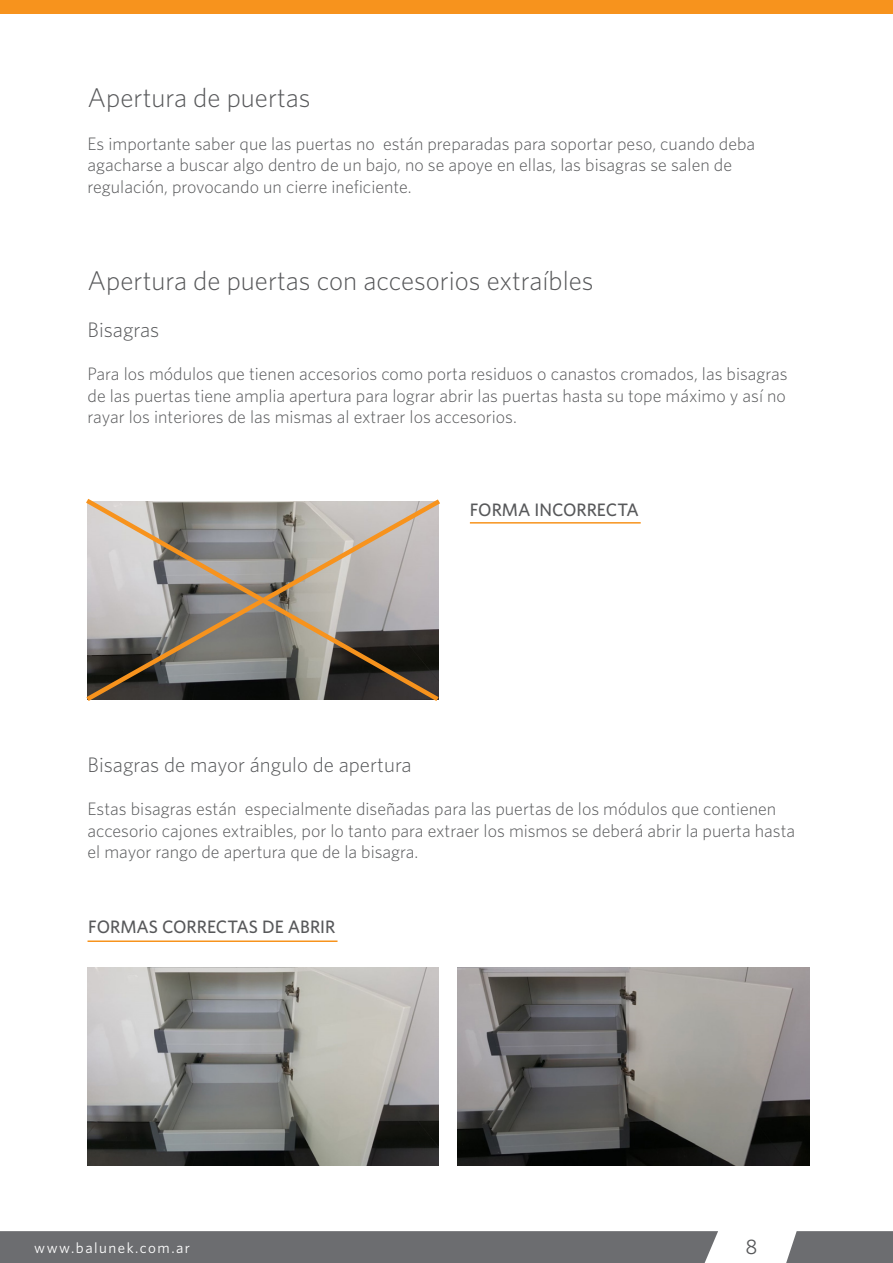
<style>
.page{position:relative;width:893px;height:1263px;background:#fff}
.page>*{position:absolute;margin:0;border:0;box-sizing:border-box;transform-origin:0 0}
.Paragraph_Style_1{font:300 27px "Whitney";color:#57585a}
.Paragraph_Style_1-2{font:300 21px "Whitney";color:#57585a}
.t1{font:21px "Whitney";color:#57585a}
.Paragraph_Style_1-3{font:300 18px/21.6px "Whitney";color:#57585a}
.t2{font:500 18px "Whitney";color:#57585a}
.t3{font:15px "Whitney";letter-spacing:.1em;color:#fff}
</style>
<div class="page">
<svg style="left:786px;top:1231px;width:107px;height:32px;background:#747577"></svg>
<div style="left:0;top:1231px;width:718px;height:32px;background:#6c6d70"></div>
<div style="left:0;top:0;width:892px;height:14px;background:#f7931d"></div>
<img style="left:88px;top:967px;width:351px;height:198px">
<img style="left:458px;top:967px;width:351px;height:198px">
<svg style="left:86px;top:498px;width:354px;height:203px;background:#938d85"></svg>
<hr style="left:470px;top:522px;width:171px;height:2px;background:#f7931d">
<hr style="left:88px;top:940px;width:249px;height:2px;background:#f7931d">
<p class="Paragraph_Style_1" style="left:88px;top:82px;width:225px">Apertura de puertas</p>
<p class="Paragraph_Style_1-3" style="left:88px;top:132px;width:669px">Es importante saber que las puertas no están preparadas para soportar peso, cuando deba agacharse a buscar algo dentro de un bajo, no se apoye en ellas, las bisagras se salen de regulación, provocando un cierre ineficiente.</p>
<p class="Paragraph_Style_1" style="left:88px;top:265px;width:507px">Apertura de puertas con accesorios extraíbles</p>
<p class="Paragraph_Style_1-2" style="left:88px;top:318px;width:73px">Bisagras</p>
<p class="Paragraph_Style_1-3" style="left:88px;top:363px;width:702px;text-align:justify">Para los módulos que tienen accesorios como porta residuos o canastos cromados, las bisagras de las puertas tiene amplia apertura para lograr abrir las puertas hasta su tope máximo y así no rayar los interiores de las mismas al extraer los accesorios.</p>
<p class="t2" style="left:470px;top:499px;width:170px">FORMA INCORRECTA</p>
<p class="Paragraph_Style_1-2" style="left:88px;top:752px;width:326px">Bisagras de mayor ángulo de apertura</p>
<p class="Paragraph_Style_1-3" style="left:88px;top:798px;width:709px">Estas bisagras están especialmente diseñadas para las puertas de los módulos que contienen accesorio cajones extraibles, por lo tanto para extraer los mismos se deberá abrir la puerta hasta el mayor rango de apertura que de la bisagra.</p>
<p class="t2" style="left:88px;top:916px;width:249px">FORMAS CORRECTAS DE ABRIR</p>
<p class="t3" style="left:34px;top:1239px;width:157px">www.balunek.com.ar</p>
<p class="t1" style="left:745px;top:1234px;width:13px">8</p>
</div>
